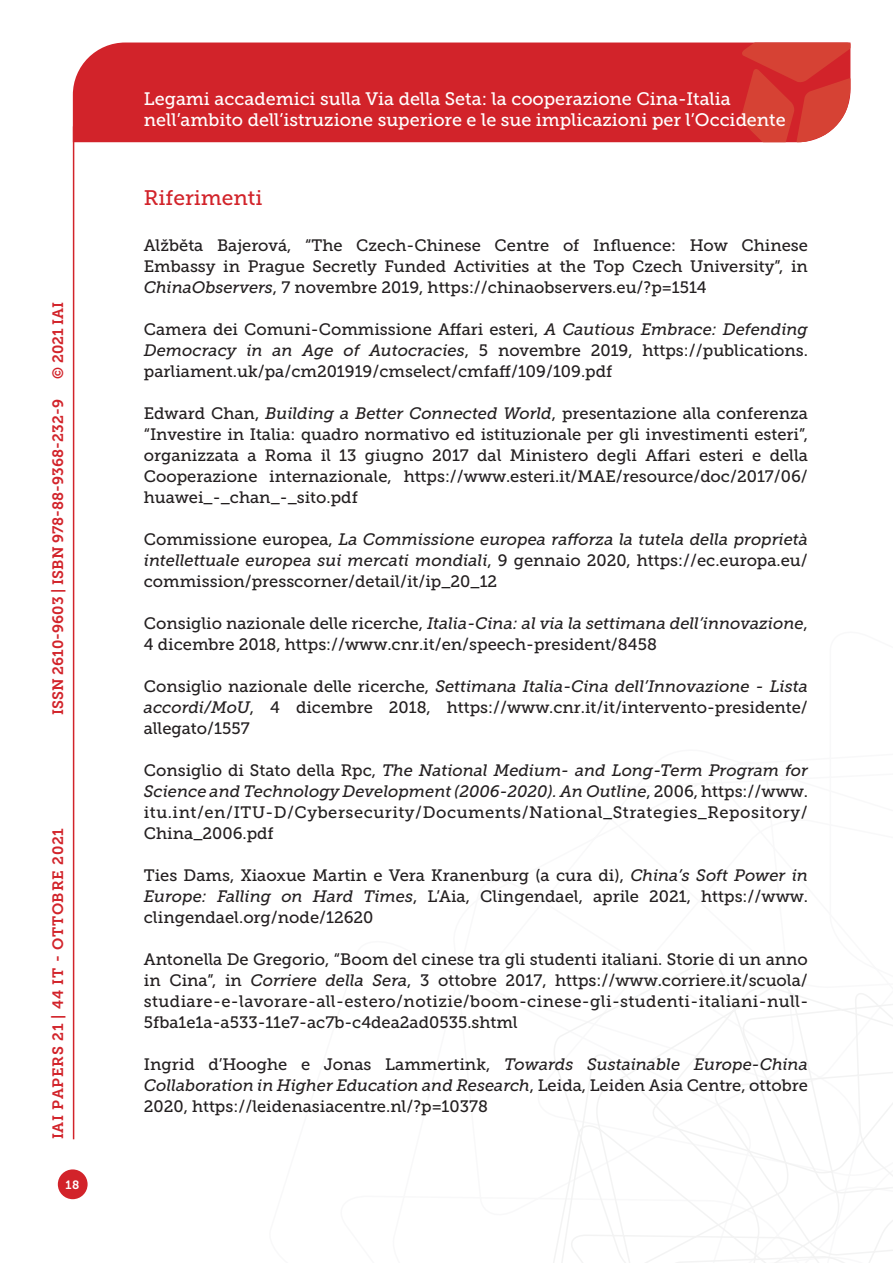
<style>
.page{position:relative;width:893px;height:1263px;background:#fff}
.page>*{position:absolute;margin:0;border:0;box-sizing:border-box;transform-origin:0 0}
.Titolo_paragrafo{font:21px "Museo Slab 500";color:#d2232a}
.t1{font:18px/21.6px "Museo Slab 500";color:#fff}
.Testo{font:16.5px/21px "Museo Slab 500";color:#231f20;text-align:justify}
.t2{font:15px "Museo Slab 700";color:#d2232a}
.t3{font:15px "Museo Slab 700";letter-spacing:.05em;color:#d2232a}
.t4{font:12px "Museo Slab 700";color:#fff}
.s1{font-style:italic}
</style>
<div class="page">
<svg style="left:553px;top:960px;width:340px;height:303px"></svg>
<div style="left:73px;top:43px;width:668px;height:99px;background:#d2232a"></div>
<svg style="left:741px;top:43px;width:109px;height:99px;background:#d6433b"></svg>
<div style="left:58px;top:1169px;width:30px;height:30px;background:#d2232a;border-radius:50%"></div>
<hr style="left:73px;top:126px;width:1px;height:1013px;background:#d2232a">
<p class="t2" style="left:50px;top:379px;width:79px;rotate:-90deg">© 2021 IAI</p>
<p class="t2" style="left:49px;top:715px;width:317px;rotate:-90deg">ISSN 2610-9603 | ISBN 978-88-9368-232-9</p>
<p class="t3" style="left:50px;top:1139px;width:313px;rotate:-90deg">IAI PAPERS 21 | 44 IT - OTTOBRE 2021</p>
<p class="t4" style="left:66px;top:1178px;width:15px">18</p>
<p class="t1" style="left:144px;top:88px;width:643px">Legami accademici sulla Via della Seta: la cooperazione Cina-Italia nell’ambito dell’istruzione superiore e le sue implicazioni per l’Occidente</p>
<p class="Titolo_paragrafo" style="left:144px;top:186px;width:120px">Riferimenti</p>
<p class="Testo" style="left:144px;top:235px;width:666px">Alžběta Bajerová, “The Czech-Chinese Centre of Influence: How Chinese Embassy in Prague Secretly Funded Activities at the Top Czech University”, in <span class="s1">ChinaObservers</span>, 7 novembre 2019, https://chinaobservers.eu/?p=1514</p>
<p class="Testo" style="left:144px;top:319px;width:666px">Camera dei Comuni-Commissione Affari esteri, <span class="s1">A Cautious Embrace: Defending Democracy in an Age of Autocracies</span>, 5 novembre 2019, https://publications. parliament.uk/pa/cm201919/cmselect/cmfaff/109/109.pdf</p>
<p class="Testo" style="left:144px;top:403px;width:666px">Edward Chan, <span class="s1">Building a Better Connected World</span>, presentazione alla conferenza “Investire in Italia: quadro normativo ed istituzionale per gli investimenti esteri”, organizzata a Roma il 13 giugno 2017 dal Ministero degli Affari esteri e della Cooperazione internazionale, https://www.esteri.it/MAE/resource/doc/2017/06/ huawei_-_chan_-_sito.pdf</p>
<p class="Testo" style="left:144px;top:529px;width:666px">Commissione europea, <span class="s1">La Commissione europea rafforza la tutela della proprietà intellettuale europea sui mercati mondiali</span>, 9 gennaio 2020, https://ec.europa.eu/ commission/presscorner/detail/it/ip_20_12</p>
<p class="Testo" style="left:144px;top:613px;width:666px">Consiglio nazionale delle ricerche, <span class="s1">Italia-Cina: al via la settimana dell’innovazione</span>,<br>4 dicembre 2018, https://www.cnr.it/en/speech-president/8458</p>
<p class="Testo" style="left:144px;top:676px;width:666px">Consiglio nazionale delle ricerche, <span class="s1">Settimana Italia-Cina dell’Innovazione - Lista accordi/MoU</span>, 4 dicembre 2018, https://www.cnr.it/it/intervento-presidente/ allegato/1557</p>
<p class="Testo" style="left:144px;top:760px;width:666px">Consiglio di Stato della Rpc, <span class="s1">The National Medium- and Long-Term Program for Science and Technology Development (2006-2020). An Outline</span>, 2006, https://www. itu.int/en/ITU-D/Cybersecurity/Documents/National_Strategies_Repository/ China_2006.pdf</p>
<p class="Testo" style="left:144px;top:865px;width:666px">Ties Dams, Xiaoxue Martin e Vera Kranenburg (a cura di), <span class="s1">China’s Soft Power in Europe: Falling on Hard Times</span>, L’Aia, Clingendael, aprile 2021, https://www. clingendael.org/node/12620</p>
<p class="Testo" style="left:144px;top:949px;width:666px">Antonella De Gregorio, “Boom del cinese tra gli studenti italiani. Storie di un anno in Cina”, in <span class="s1">Corriere della Sera</span>, 3 ottobre 2017, https://www.corriere.it/scuola/ studiare-e-lavorare-all-estero/notizie/boom-cinese-gli-studenti-italiani-null-5fba1e1a-a533-11e7-ac7b-c4dea2ad0535.shtml</p>
<p class="Testo" style="left:144px;top:1054px;width:666px">Ingrid d’Hooghe e Jonas Lammertink, <span class="s1">Towards Sustainable Europe-China Collaboration in Higher Education and Research</span>, Leida, Leiden Asia Centre, ottobre 2020, https://leidenasiacentre.nl/?p=10378</p>
</div>
